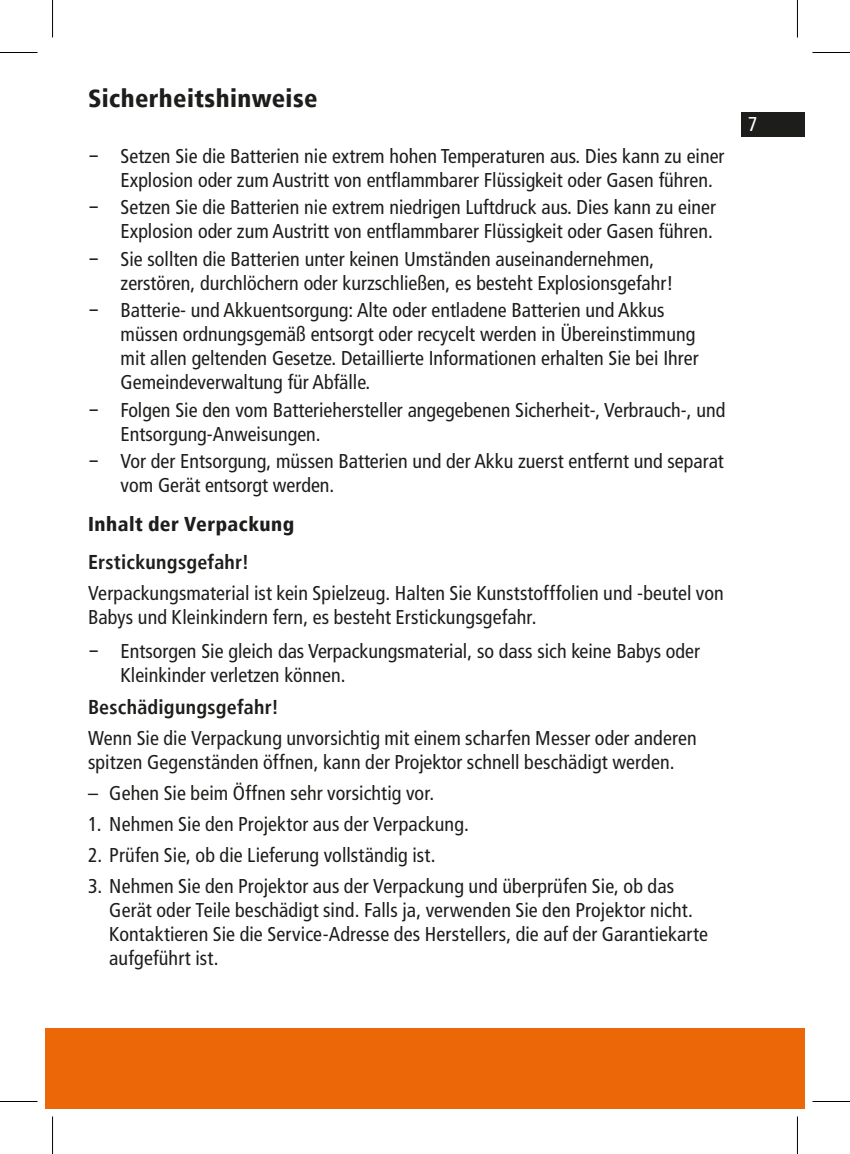
<style>
.page{position:relative;width:850px;height:1154px;background:#fff}
.page>*{position:absolute;margin:0;border:0;box-sizing:border-box;transform-origin:0 0}
.t1{font:900 condensed 25px "Frutiger LT";letter-spacing:.015em;color:#1d1d1b}
.t2{font:condensed 20px/24px "Frutiger LT";color:#1d1d1b}
.t3{font:700 condensed 20px "Frutiger LT";letter-spacing:.01em;color:#1d1d1b}
.t4{font:900 condensed 20px "Frutiger LT";letter-spacing:.025em;color:#1d1d1b}
.t5{font:condensed 20px "Frutiger LT";color:#fff}
.s1{font-family:"ALDISUEDOT";font-stretch:normal}
</style>
<div class="page">
<div style="left:740px;top:112px;width:64px;height:25px;background:#1d1d1b"></div>
<div style="left:45px;top:1028px;width:759px;height:80px;background:#ec6708"></div>
<hr style="left:0;top:52px;width:38px;height:1px;background:#000">
<hr style="left:812px;top:52px;width:37px;height:1px;background:#000">
<hr style="left:0;top:1101px;width:38px;height:1px;background:#000">
<hr style="left:812px;top:1101px;width:37px;height:1px;background:#000">
<hr style="left:52px;top:0;width:1px;height:38px;background:#000">
<hr style="left:52px;top:1116px;width:1px;height:38px;background:#000">
<hr style="left:796px;top:0;width:1px;height:38px;background:#000">
<hr style="left:796px;top:1116px;width:1px;height:38px;background:#000">
<p class="t1" style="left:88px;top:83px;width:231px">Sicherheitshinweise</p>
<p class="t2" style="left:120px;top:144px;width:605px;text-indent:-32px"><span class="s1">−</span> Setzen Sie die Batterien nie extrem hohen Temperaturen aus. Dies kann zu einer<br>Explosion oder zum Austritt von entflammbarer Flüssigkeit oder Gasen führen.</p>
<p class="t2" style="left:88px;top:195px;width:629px;text-align:right"><span class="s1">−</span> Setzen Sie die Batterien nie extrem niedrigen Luftdruck aus. Dies kann zu einer<br>Explosion oder zum Austritt von entflammbarer Flüssigkeit oder Gasen führen.</p>
<p class="t2" style="left:120px;top:247px;width:554px;text-indent:-32px"><span class="s1">−</span> Sie sollten die Batterien unter keinen Umständen auseinandernehmen, zerstören, durchlöchern oder kurzschließen, es besteht Explosionsgefahr!</p>
<p class="t2" style="left:120px;top:298px;width:579px;text-indent:-32px"><span class="s1">−</span> Batterie- und Akkuentsorgung: Alte oder entladene Batterien und Akkus müssen ordnungsgemäß entsorgt oder recycelt werden in Übereinstimmung mit allen geltenden Gesetze. Detaillierte Informationen erhalten Sie bei Ihrer Gemeindeverwaltung für Abfälle.</p>
<p class="t2" style="left:120px;top:398px;width:606px;text-indent:-32px"><span class="s1">−</span> Folgen Sie den vom Batteriehersteller angegebenen Sicherheit-, Verbrauch-, und<br>Entsorgung-Anweisungen.</p>
<p class="t2" style="left:120px;top:449px;width:604px;text-indent:-32px"><span class="s1">−</span> Vor der Entsorgung, müssen Batterien und der Akku zuerst entfernt und separat vom Gerät entsorgt werden.</p>
<p class="t4" style="left:88px;top:511px;width:208px">Inhalt der Verpackung</p>
<p class="t3" style="left:88px;top:550px;width:163px">Erstickungsgefahr!</p>
<p class="t2" style="left:88px;top:581px;width:637px">Verpackungsmaterial ist kein Spielzeug. Halten Sie Kunststofffolien und -beutel von<br>Babys und Kleinkindern fern, es besteht Erstickungsgefahr.</p>
<p class="t2" style="left:120px;top:640px;width:580px;text-indent:-32px"><span class="s1">−</span> Entsorgen Sie gleich das Verpackungsmaterial, so dass sich keine Babys oder<br>Kleinkinder verletzen können.</p>
<p class="t3" style="left:88px;top:695px;width:192px">Beschädigungsgefahr!</p>
<p class="t2" style="left:88px;top:726px;width:610px">Wenn Sie die Verpackung unvorsichtig mit einem scharfen Messer oder anderen spitzen Gegenständen öffnen, kann der Projektor schnell beschädigt werden.</p>
<p class="t2" style="left:88px;top:781px;width:347px">– Gehen Sie beim Öffnen sehr vorsichtig vor.</p>
<p class="t2" style="left:88px;top:812px;width:382px">1. Nehmen Sie den Projektor aus der Verpackung.</p>
<p class="t2" style="left:88px;top:843px;width:349px">2. Prüfen Sie, ob die Lieferung vollständig ist.</p>
<p class="t2" style="left:109px;top:874px;width:600px;text-indent:-21px">3. Nehmen Sie den Projektor aus der Verpackung und überprüfen Sie, ob das Gerät oder Teile beschädigt sind. Falls ja, verwenden Sie den Projektor nicht.<br>Kontaktieren Sie die Service-Adresse des Herstellers, die auf der Garantiekarte aufgeführt ist.</p>
<p class="t5" style="left:747px;top:113px;width:11px">7</p>
</div>
